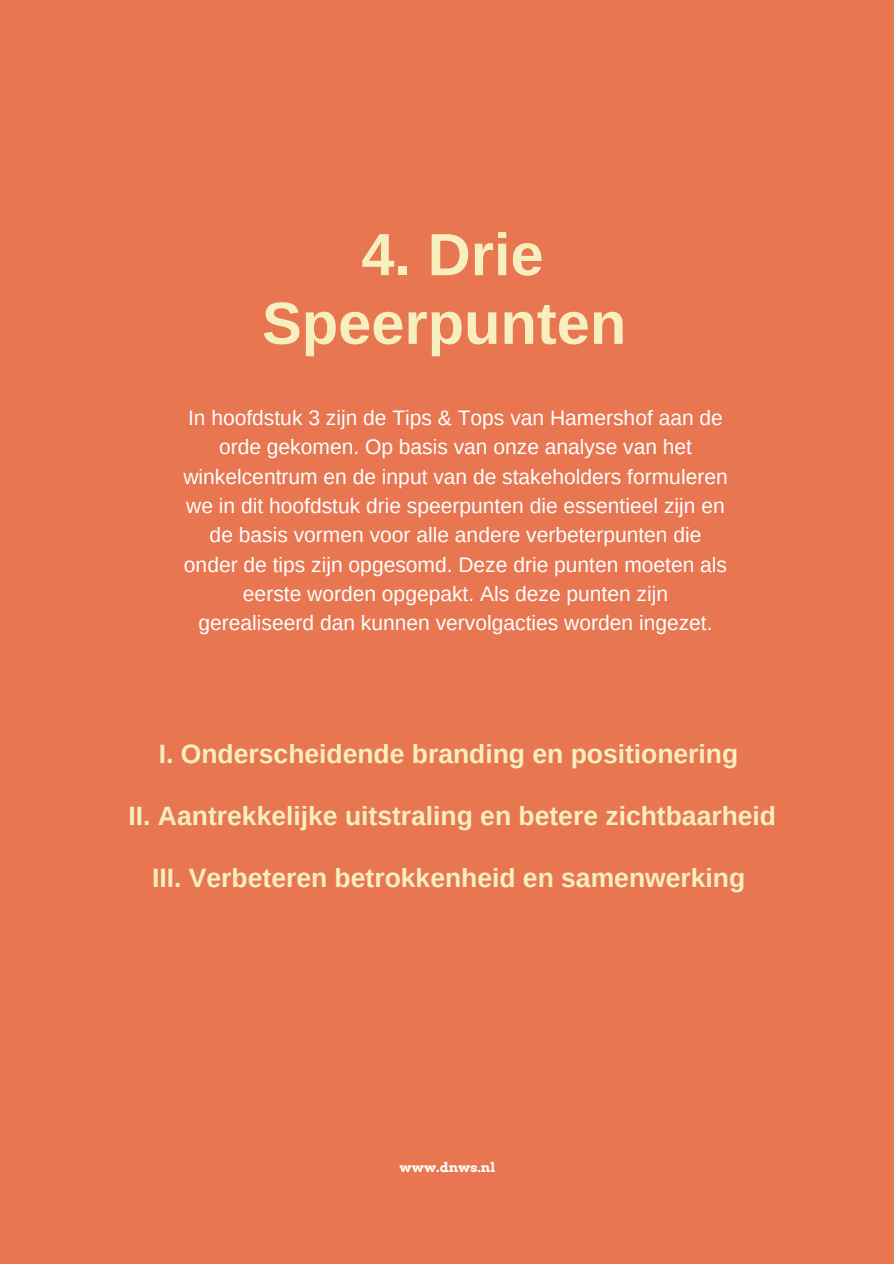
<style>
.page{position:relative;width:894px;height:1264px;background:#fff}
.page>*{position:absolute;margin:0;border:0;box-sizing:border-box;transform-origin:0 0}
.t1{font:700 59.55px/68.7px "Arimo";color:#f8efbf;text-align:center}
.t2{font:700 26.55px "Arimo";color:#f8efbf}
.t3{font:21px/29.2px "Arimo";color:#fff;text-align:center}
.t4{font:700 13.2px "Arvo";color:#fff}
</style>
<div class="page">
<div style="left:0;top:0;width:893px;height:1263px;background:#e77651"></div>
<h1 class="t1" style="left:262px;top:220px;width:365px">4. Drie<br>Speerpunten</h1>
<p class="t3" style="left:183px;top:403px;width:545px">In hoofdstuk 3 zijn de Tips &amp; Tops van Hamershof aan de orde gekomen. Op basis van onze analyse van het winkelcentrum en de input van de stakeholders formuleren we in dit hoofdstuk drie speerpunten die essentieel zijn en de basis vormen voor alle andere verbeterpunten die onder de tips zijn opgesomd. Deze drie punten moeten als eerste worden opgepakt. Als deze punten zijn gerealiseerd dan kunnen vervolgacties worden ingezet.</p>
<p class="t2" style="left:159px;top:739px;width:580px">I. Onderscheidende branding en positionering</p>
<p class="t2" style="left:128px;top:801px;width:649px">II. Aantrekkelijke uitstraling en betere zichtbaarheid</p>
<p class="t2" style="left:152px;top:863px;width:594px">III. Verbeteren betrokkenheid en samenwerking</p>
<p class="t4" style="left:399px;top:1158px;width:97px">www.dnws.nl</p>
</div>
